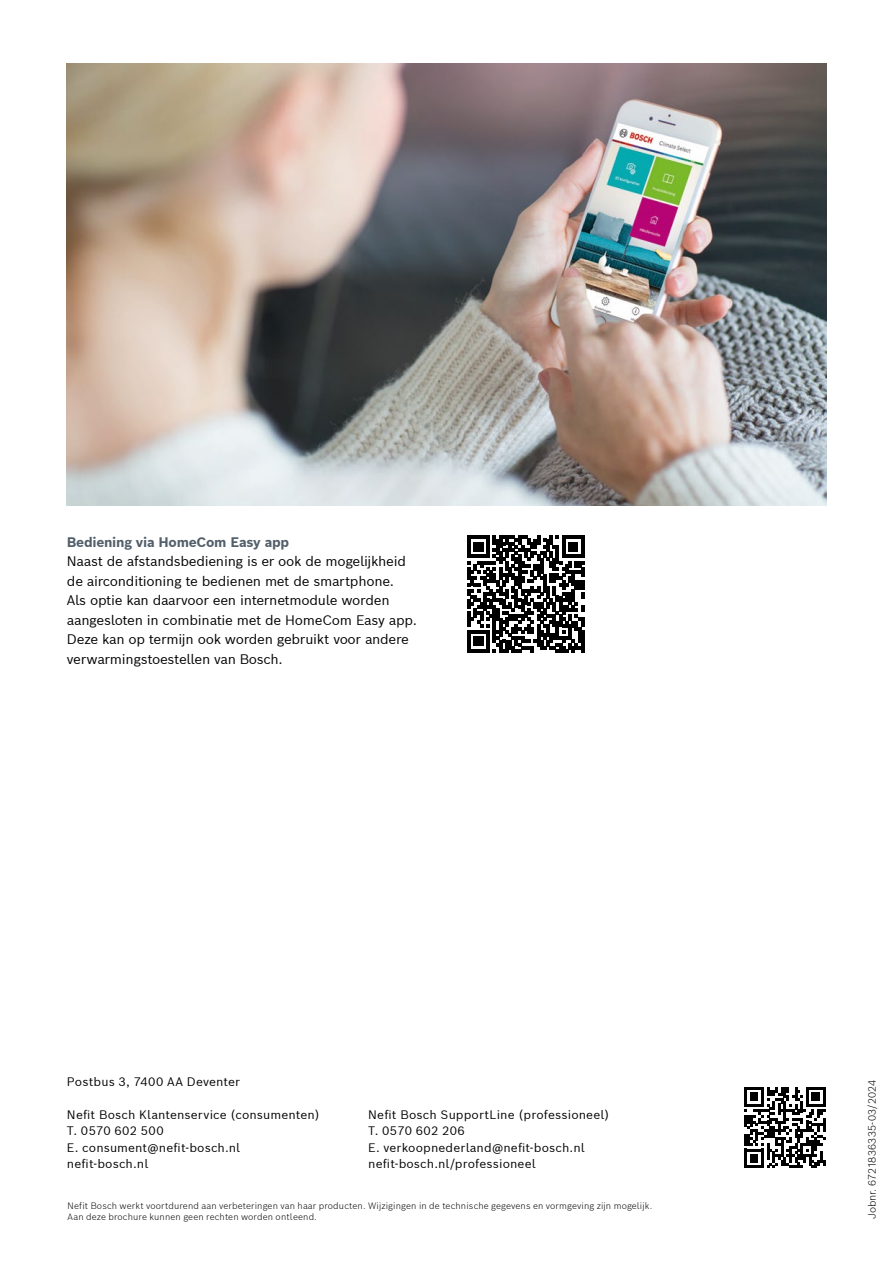
<style>
.page{position:relative;width:893px;height:1263px;background:#fff}
.page>*{position:absolute;margin:0;border:0;box-sizing:border-box;transform-origin:0 0}
.t1{font:13.5px/19.5px "Bosch Sans";letter-spacing:-.02em;color:#000}
.t2{font:700 13.5px "Bosch Sans";letter-spacing:-.02em;color:#525f6b}
.t3{font:12px/16.5px "Bosch Sans";letter-spacing:.01em;color:#000}
.t4{font:300 10.5px "Bosch Sans";letter-spacing:.01em;color:#000}
.t5{font:300 9px/10.8px "Bosch Sans";letter-spacing:.02em;color:#000}
</style>
<div class="page">
<img style="left:67px;top:64px;width:759px;height:441px">
<svg style="left:467px;top:536px;width:117px;height:116px"></svg>
<hr style="left:581px;top:630px;width:3px;height:22px;background:#000">
<svg style="left:744px;top:1087px;width:81px;height:81px"></svg>
<p class="t2" style="left:67px;top:533px;width:224px">Bediening via HomeCom Easy app</p>
<p class="t1" style="left:67px;top:551px;width:352px">Naast de afstandsbediening is er ook de mogelijkheid de airconditioning te bedienen met de smartphone.<br>Als optie kan daarvoor een internetmodule worden aangesloten in combinatie met de HomeCom Easy app.<br>Deze kan op termijn ook worden gebruikt voor andere verwarmingstoestellen van Bosch.</p>
<p class="t3" style="left:67px;top:1073px;width:175px">Postbus 3, 7400 AA Deventer</p>
<p class="t3" style="left:67px;top:1106px;width:254px">Nefit Bosch Klantenservice (consumenten)<br>T. 0570 602 500<br>E. consument@nefit-bosch.nl nefit-bosch.nl</p>
<p class="t3" style="left:368px;top:1106px;width:243px">Nefit Bosch SupportLine (professioneel)<br>T. 0570 602 206<br>E. verkoopnederland@nefit-bosch.nl nefit-bosch.nl/professioneel</p>
<p class="t5" style="left:68px;top:1200px;width:586px">Nefit Bosch werkt voortdurend aan verbeteringen van haar producten. Wijzigingen in de technische gegevens en vormgeving zijn mogelijk.<br>Aan deze brochure kunnen geen rechten worden ontleend.</p>
<p class="t4" style="left:865px;top:1219px;width:141px;rotate:-90deg">Jobnr. 6721836335-03/2024</p>
</div>
